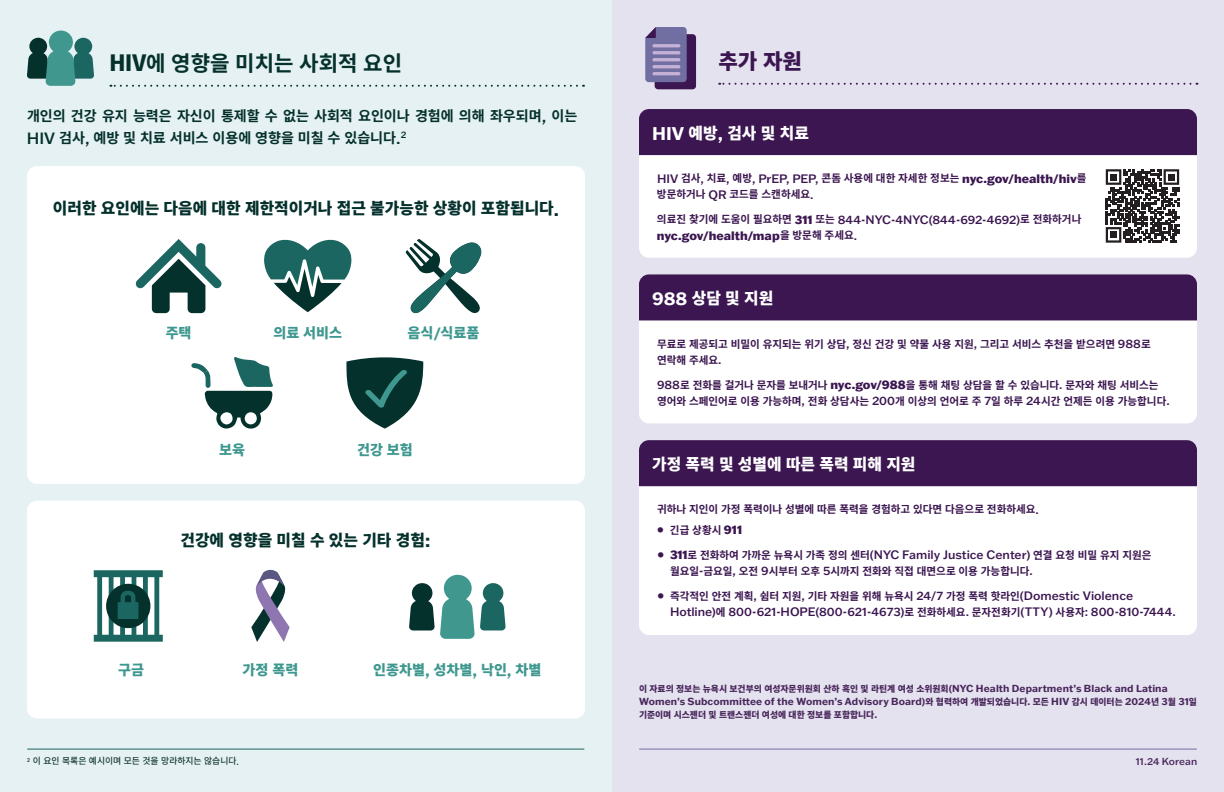
<style>
.page{position:relative;width:1224px;height:792px;background:#fff}
.page>*{position:absolute;margin:0;border:0;box-sizing:border-box;transform-origin:0 0}
.t1{font:700 21.1px "Noto Sans KR";color:#05312d}
.t2{font:900 21.1px "Noto Sans KR";color:#3b1650}
.White_Large_-_Label{font:900 15.8px "Noto Sans KR";color:#05312d}
.White_Large_-_Label-2{font:900 15.8px "Noto Sans KR";color:#fff}
.X_-_Larger_Body_-_Left_Justified_-_Dk_Gr{font:700 14.1px/22px "Noto Sans KR";color:#05312d}
.X_-_Womens_Infographic_Labels_1_-_Dark_G{font:900 14.1px "Noto Sans KR";color:#3f9890}
.t3{font:500 12px "Franklin Gothic ATF";color:#3b1650}
.Grey_Large_Label{font:700 10.6px/16px "Noto Sans KR";color:#3b1650}
.X_-_Acknowledgement{font:700 10px/13px "Franklin Gothic ATF";letter-spacing:.01em;color:#49285b}
.X_-_Acknowledgement-2{font:500 10px "Franklin Gothic ATF";letter-spacing:.005em;color:#49285b}
.X_-_Acknowledgement-3{font:900 8.8px "Noto Sans KR";color:#49285b}
.X_-_Larger_Body_-_Left_Justified_-_Dk_Gr-2{font:500 8.8px "Noto Sans KR";color:#193d39}
.s1{font-family:"Fira Sans";font-size:24px}
.s2{font-family:"Franklin Gothic ATF";font-weight:500;font-size:16px}
.s3{font-family:"Franklin Gothic ATF";font-weight:500;font-size:12px}
.s4{font-family:"Franklin Gothic ATF";font-weight:800;font-size:12px}
.s5{font-family:"Franklin Gothic ATF";font-weight:700;font-size:18px}
.s6{font-family:"Franklin Gothic ATF";font-weight:700;font-size:16px}
.s7{font-family:"Franklin Gothic ATF";font-weight:500;font-size:14px}
.s8{font-family:"Noto Sans KR";font-weight:700;font-size:10.6px}
.s9{font-family:"Noto Sans KR";font-weight:900;font-size:8.8px}
.s10{font-family:"Franklin Gothic ATF";font-weight:700;font-size:10px}
.s11{font-family:"Franklin Gothic LT Pro";font-stretch:condensed;font-size:10px}
</style>
<div class="page">
<div style="left:0;top:0;width:612px;height:792px;background:#e6f1f3"></div>
<div style="left:27px;top:166px;width:558px;height:318px;background:#fff;border-radius:10px"></div>
<div style="left:27px;top:501px;width:558px;height:217px;background:#fff;border-radius:10px"></div>
<svg style="left:27px;top:30px;width:67px;height:56px"></svg>
<div style="left:612px;top:0;width:612px;height:792px;background:#e5e2f0"></div>
<div style="left:639px;top:440px;width:558px;height:195px;background:#fff;border-radius:10px"></div>
<div style="left:639px;top:274px;width:558px;height:149px;background:#fff;border-radius:10px"></div>
<div style="left:639px;top:109px;width:558px;height:149px;background:#fff;border-radius:10px"></div>
<div style="left:639px;top:109px;width:558px;height:46px;background:#3b1650"></div>
<svg style="left:1106px;top:169px;width:73px;height:74px"></svg>
<div style="left:655px;top:34px;width:41px;height:55px;background:#3b1650;border-radius:4px"></div>
<svg style="left:645px;top:27px;width:42px;height:55px"></svg>
<hr style="left:652px;top:44px;width:28px;height:3px;background:#c4b1d5;border-radius:2px">
<hr style="left:652px;top:51px;width:28px;height:3px;background:#c4b1d5;border-radius:2px">
<hr style="left:652px;top:58px;width:28px;height:3px;background:#c4b1d5;border-radius:2px">
<hr style="left:652px;top:65px;width:28px;height:3px;background:#c4b1d5;border-radius:2px">
<hr style="left:652px;top:72px;width:28px;height:3px;background:#c4b1d5;border-radius:2px">
<hr style="left:640px;top:749px;width:556px;height:1px;background:#716ea2">
<svg style="left:409px;top:575px;width:97px;height:64px"></svg>
<svg style="left:94px;top:570px;width:69px;height:72px"></svg>
<svg style="left:251px;top:569px;width:39px;height:73px"></svg>
<svg style="left:264px;top:239px;width:88px;height:73px"></svg>
<svg style="left:191px;top:357px;width:82px;height:72px"></svg>
<svg style="left:135px;top:239px;width:87px;height:74px"></svg>
<svg style="left:406px;top:239px;width:76px;height:75px"></svg>
<svg style="left:346px;top:357px;width:77px;height:72px"></svg>
<svg style="left:110px;top:85px;width:467px;height:2px"></svg>
<svg style="left:719px;top:83px;width:478px;height:2px"></svg>
<div style="left:639px;top:274px;width:558px;height:46px;background:#3b1650"></div>
<div style="left:639px;top:440px;width:558px;height:46px;background:#3b1650"></div>
<hr style="left:28px;top:749px;width:556px;height:1px;background:#1c6661">
<p class="t1" style="left:109px;top:51px;width:294px"><span class="s1">HIV</span>에 영향을 미치는 사회적 요인</p>
<p class="t2" style="left:718px;top:49px;width:85px">추가 자원</p>
<p class="X_-_Larger_Body_-_Left_Justified_-_Dk_Gr" style="left:27px;top:105px;width:552px">개인의 건강 유지 능력은 자신이 통제할 수 없는 사회적 요인이나 경험에 의해 좌우되며<span class="s2">,</span> 이는<br><span class="s2">HIV</span> 검사<span class="s2">,</span> 예방 및 치료 서비스 이용에 영향을 미칠 수 있습니다<span class="s2">.</span><sup>2</sup></p>
<p class="Grey_Large_Label" style="left:657px;top:171px;width:431px"><span class="s3">HIV</span> 검사<span class="s3">,</span> 치료<span class="s3">,</span> 예방<span class="s3">, PrEP, PEP,</span> 콘돔 사용에 대한 자세한 정보는 <span class="s4">nyc.gov/health/hiv</span>를 방문하거나 <span class="s3">QR</span> 코드를 스캔하세요<span class="s3">.</span></p>
<p class="Grey_Large_Label" style="left:657px;top:212px;width:426px">의료진 찾기에 도움이 필요하면 <span class="s4">311</span> 또는 <span class="s3">844-NYC-4NYC(844-692-4692)</span>로 전화하거나 <span class="s4">nyc.gov/health/map</span>을 방문해 주세요<span class="s3">.</span></p>
<p class="White_Large_-_Label-2" style="left:652px;top:124px;width:158px"><span class="s5">HIV</span> 예방<span class="s5">,</span> 검사 및 치료</p>
<p class="White_Large_-_Label" style="left:53px;top:200px;width:508px">이러한 요인에는 다음에 대한 제한적이거나 접근 불가능한 상황이 포함됩니다<span class="s5">.</span></p>
<p class="X_-_Womens_Infographic_Labels_1_-_Dark_G" style="left:273px;top:325px;width:70px">의료 서비스</p>
<p class="X_-_Womens_Infographic_Labels_1_-_Dark_G" style="left:166px;top:325px;width:27px">주택</p>
<p class="X_-_Womens_Infographic_Labels_1_-_Dark_G" style="left:408px;top:325px;width:73px">음식<span class="s6">/</span>식료품</p>
<p class="X_-_Womens_Infographic_Labels_1_-_Dark_G" style="left:219px;top:442px;width:27px">보육</p>
<p class="X_-_Womens_Infographic_Labels_1_-_Dark_G" style="left:357px;top:442px;width:57px">건강 보험</p>
<p class="White_Large_-_Label" style="left:181px;top:531px;width:251px">건강에 영향을 미칠 수 있는 기타 경험<span class="s5">:</span></p>
<p class="X_-_Womens_Infographic_Labels_1_-_Dark_G" style="left:118px;top:662px;width:27px">구금</p>
<p class="X_-_Womens_Infographic_Labels_1_-_Dark_G" style="left:243px;top:662px;width:57px">가정 폭력</p>
<p class="X_-_Womens_Infographic_Labels_1_-_Dark_G" style="left:373px;top:662px;width:170px">인종차별<span class="s6">,</span> 성차별<span class="s6">,</span> 낙인<span class="s6">,</span> 차별</p>
<p class="White_Large_-_Label-2" style="left:652px;top:289px;width:123px"><span class="s5">988</span> 상담 및 지원</p>
<p class="Grey_Large_Label" style="left:657px;top:336px;width:495px">무료로 제공되고 비밀이 유지되는 위기 상담<span class="s3">,</span> 정신 건강 및 약물 사용 지원<span class="s3">,</span> 그리고 서비스 추천을 받으려면 <span class="s3">988</span>로 연락해 주세요<span class="s3">.</span></p>
<p class="Grey_Large_Label" style="left:657px;top:377px;width:514px"><span class="s3">988</span>로 전화를 걸거나 문자를 보내거나 <span class="s4">nyc.gov/988</span>을 통해 채팅 상담을 할 수 있습니다<span class="s3">.</span> 문자와 채팅 서비스는 영어와 스페인어로 이용 가능하며<span class="s3">,</span> 전화 상담사는 <span class="s3">200</span>개 이상의 언어로 주 <span class="s3">7</span>일 하루 <span class="s3">24</span>시간 언제든 이용 가능합니다<span class="s3">.</span></p>
<p class="White_Large_-_Label-2" style="left:652px;top:455px;width:265px">가정 폭력 및 성별에 따른 폭력 피해 지원</p>
<p class="Grey_Large_Label" style="left:657px;top:502px;width:383px">귀하나 지인이 가정 폭력이나 성별에 따른 폭력을 경험하고 있다면 다음으로 전화하세요<span class="s3">.</span></p>
<p class="Grey_Large_Label" style="left:657px;top:522px;width:87px"><span class="s7">•</span> 긴급 상황시 <span class="s4">911</span></p>
<p class="Grey_Large_Label" style="left:670px;top:547px;width:483px;text-indent:-13px"><span class="s7">•</span> <span class="s4">311</span>로 전화하여 가까운 뉴욕시 가족 정의 센터<span class="s3">(NYC Family Justice Center)</span> 연결 요청 비밀 유지 지원은 월요일<span class="s3">-</span>금요일<span class="s3">,</span> 오전 <span class="s3">9</span>시부터 오후 <span class="s3">5</span>시까지 전화와 직접 대면으로 이용 가능합니다<span class="s3">.</span></p>
<p class="Grey_Large_Label" style="left:657px;top:588px;width:478px"><span class="s7">•</span> 즉각적인 안전 계획<span class="s3">,</span> 쉼터 지원<span class="s3">,</span> 기타 자원을 위해 뉴욕시 <span class="s3">24/7</span> 가정 폭력 핫라인<span class="s3">(Domestic Violence</span></p>
<p class="t3" style="left:670px;top:604px;width:507px">Hotline)<span class="s8">에</span> 800-621-HOPE(800-621-4673)<span class="s8">로 전화하세요</span>. <span class="s8">문자전화기</span>(TTY) <span class="s8">사용자</span>: 800-810-7444.</p>
<p class="X_-_Acknowledgement" style="left:639px;top:682px;width:559px"><span class="s9">이 자료의 정보는 뉴욕시 보건부의 여성자문위원회 산하 흑인 및 라틴계 여성 소위원회</span>(NYC Health Department’s Black and Latina<br>Women’s Subcommittee of the Women’s Advisory Board)<span class="s9">와 협력하여 개발되었습니다</span>. <span class="s9">모든</span> HIV <span class="s9">감시 데이터는</span> 2024<span class="s9">년</span> 3<span class="s9">월</span> 31<span class="s9">일</span></p>
<p class="X_-_Acknowledgement-3" style="left:639px;top:710px;width:240px">기준이며 시스젠더 및 트랜스젠더 여성에 대한 정보를 포함합니다<span class="s10">.</span></p>
<p class="X_-_Larger_Body_-_Left_Justified_-_Dk_Gr-2" style="left:27px;top:756px;width:213px"><sup>2</sup> 이 요인 목록은 예시이며 모든 것을 망라하지는 않습니다<span class="s11">.</span></p>
<p class="X_-_Acknowledgement-2" style="left:1136px;top:754px;width:63px">11.24 Korean</p>
</div>
